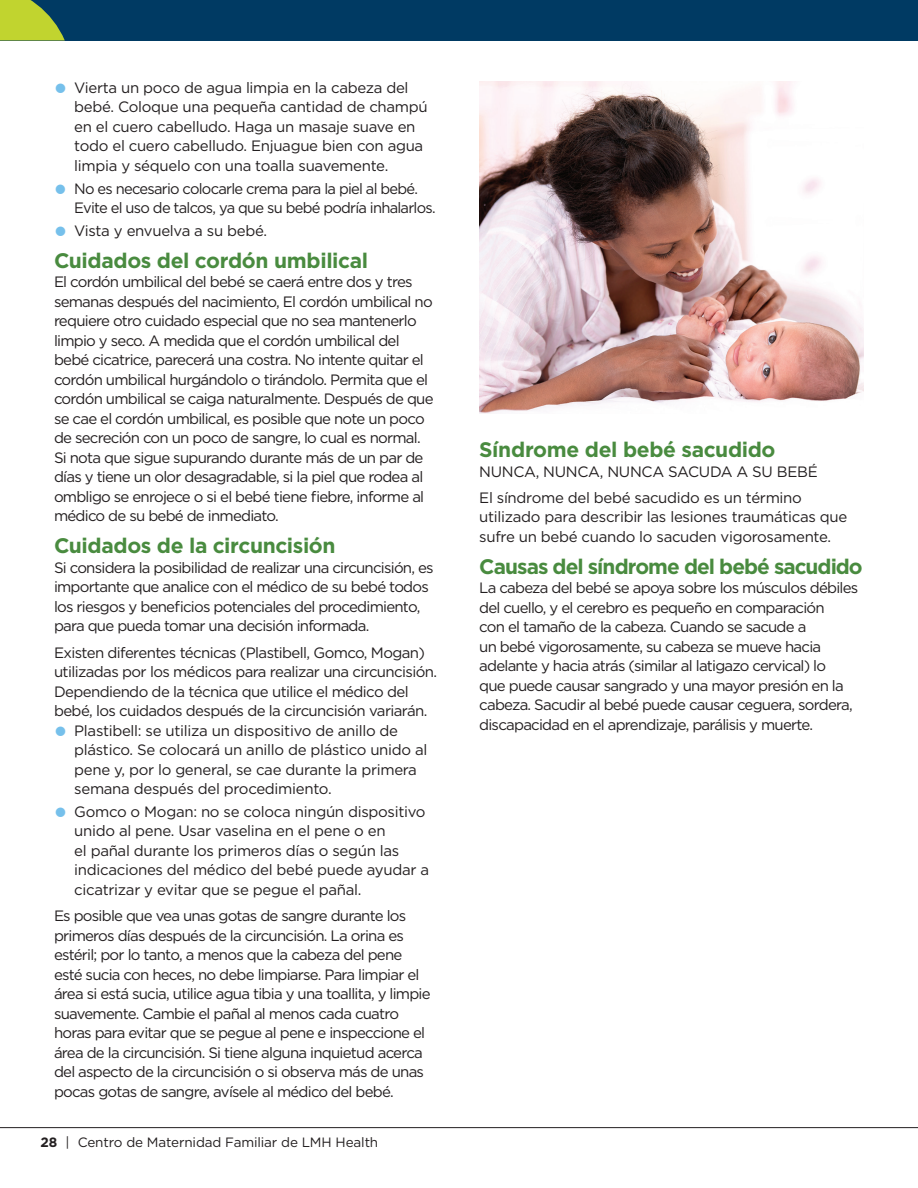
<style>
.page{position:relative;width:918px;height:1188px;background:#fff}
.page>*{position:absolute;margin:0;border:0;box-sizing:border-box;transform-origin:0 0}
.t1{font:700 21px "Gotham";letter-spacing:-.02em;color:#498b3f}
.t2{font:700 21px "Gotham";letter-spacing:-.045em;color:#498b3f}
.t3{font:15px/19.5px "Gotham";letter-spacing:-.05em;color:#231f20}
.t4{font:15px/19.5px "Gotham";letter-spacing:-.02em;color:#231f20}
.t5{font:13.5px "Gotham";letter-spacing:-.01em;color:#231f20}
.s1{color:#76c0eb}
.s2{font-weight:700}
</style>
<div class="page">
<div style="left:0;top:0;width:918px;height:40px;background:#003a63"></div>
<hr style="left:0;top:1127px;width:918px;height:1px;background:#231f20">
<img style="left:479px;top:81px;width:385px;height:332px">
<svg style="left:0;top:0;width:65px;height:40px"></svg>
<p class="t4" style="left:74px;top:78px;width:355px;text-indent:-20px"><span class="s1">●</span> Vierta un poco de agua limpia en la cabeza del bebé. Coloque una pequeña cantidad de champú en el cuero cabelludo. Haga un masaje suave en todo el cuero cabelludo. Enjuague bien con agua limpia y séquelo con una toalla suavemente.</p>
<p class="t3" style="left:74px;top:178px;width:363px;text-indent:-20px"><span class="s1">●</span> No es necesario colocarle crema para la piel al bebé.<br>Evite el uso de talcos, ya que su bebé podría inhalarlos.</p>
<p class="t4" style="left:54px;top:221px;width:215px"><span class="s1">●</span> Vista y envuelva a su bebé.</p>
<p class="t1" style="left:54px;top:247px;width:316px">Cuidados del cordón umbilical</p>
<p class="t3" style="left:54px;top:272px;width:381px">El cordón umbilical del bebé se caerá entre dos y tres semanas después del nacimiento, El cordón umbilical no requiere otro cuidado especial que no sea mantenerlo limpio y seco. A medida que el cordón umbilical del bebé cicatrice, parecerá una costra. No intente quitar el cordón umbilical hurgándolo o tirándolo. Permita que el cordón umbilical se caiga naturalmente. Después de que se cae el cordón umbilical, es posible que note un poco de secreción con un poco de sangre, lo cual es normal.<br>Si nota que sigue supurando durante más de un par de días y tiene un olor desagradable, si la piel que rodea al ombligo se enrojece o si el bebé tiene fiebre, informe al médico de su bebé de inmediato.</p>
<p class="t1" style="left:54px;top:532px;width:283px">Cuidados de la circuncisión</p>
<p class="t3" style="left:54px;top:558px;width:381px">Si considera la posibilidad de realizar una circuncisión, es importante que analice con el médico de su bebé todos los riesgos y beneficios potenciales del procedimiento, para que pueda tomar una decisión informada.</p>
<p class="t3" style="left:54px;top:642px;width:385px">Existen diferentes técnicas (Plastibell, Gomco, Mogan) utilizadas por los médicos para realizar una circuncisión.<br>Dependiendo de la técnica que utilice el médico del bebé, los cuidados después de la circuncisión variarán.</p>
<p class="t4" style="left:74px;top:720px;width:355px;text-indent:-20px"><span class="s1">●</span> Plastibell: se utiliza un dispositivo de anillo de plástico. Se colocará un anillo de plástico unido al pene y, por lo general, se cae durante la primera semana después del procedimiento.</p>
<p class="t4" style="left:74px;top:801px;width:356px;text-indent:-20px"><span class="s1">●</span> Gomco o Mogan: no se coloca ningún dispositivo unido al pene. Usar vaselina en el pene o en<br>el pañal durante los primeros días o según las indicaciones del médico del bebé puede ayudar a cicatrizar y evitar que se pegue el pañal.</p>
<p class="t3" style="left:54px;top:906px;width:378px">Es posible que vea unas gotas de sangre durante los primeros días después de la circuncisión. La orina es estéril; por lo tanto, a menos que la cabeza del pene esté sucia con heces, no debe limpiarse. Para limpiar el área si está sucia, utilice agua tibia y una toallita, y limpie suavemente. Cambie el pañal al menos cada cuatro horas para evitar que se pegue al pene e inspeccione el área de la circuncisión. Si tiene alguna inquietud acerca del aspecto de la circuncisión o si observa más de unas pocas gotas de sangre, avísele al médico del bebé.</p>
<p class="t5" style="left:40px;top:1134px;width:339px"><span class="s2">28</span> | Centro de Maternidad Familiar de LMH Health</p>
<p class="t1" style="left:479px;top:436px;width:298px">Síndrome del bebé sacudido</p>
<p class="t4" style="left:479px;top:458px;width:340px;line-height:26.2px">NUNCA, NUNCA, NUNCA SACUDA A SU BEBÉ<br>El síndrome del bebé sacudido es un término</p>
<p class="t4" style="left:479px;top:507px;width:370px">utilizado para describir las lesiones traumáticas que sufre un bebé cuando lo sacuden vigorosamente.</p>
<p class="t2" style="left:479px;top:552px;width:385px">Causas del síndrome del bebé sacudido</p>
<p class="t3" style="left:479px;top:578px;width:381px">La cabeza del bebé se apoya sobre los músculos débiles del cuello, y el cerebro es pequeño en comparación<br>con el tamaño de la cabeza. Cuando se sacude a<br>un bebé vigorosamente, su cabeza se mueve hacia adelante y hacia atrás (similar al latigazo cervical) lo<br>que puede causar sangrado y una mayor presión en la cabeza. Sacudir al bebé puede causar ceguera, sordera, discapacidad en el aprendizaje, parálisis y muerte.</p>
</div>
